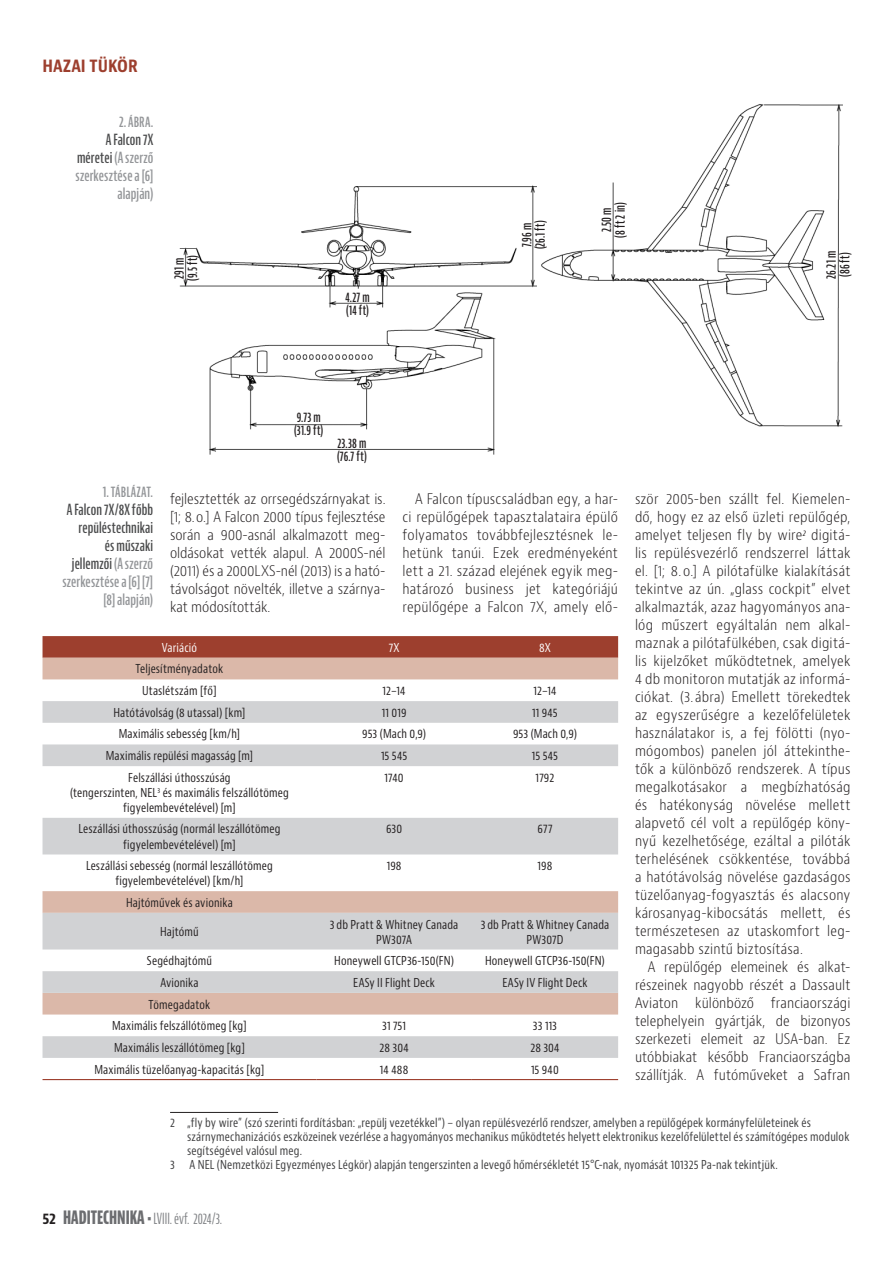
<style>
.page{position:relative;width:893px;height:1263px;background:#fff}
.page>*{position:absolute;margin:0;border:0;box-sizing:border-box;transform-origin:0 0}
.t1{font:700 condensed 18px "Bernino Sans";color:#9d3f2e}
.kepala_jobb{font:600 extra-condensed 15px/18px "Bernino Sans";letter-spacing:.005em;color:#4b4c4d;text-align:right}
.kepala_bal{font:600 extra-condensed 15px/18px "Bernino Sans";letter-spacing:.005em;color:#939598;text-align:right}
.t2{font:extra-condensed 15px "Bernino Sans";letter-spacing:-.005em;color:#808285}
.kenyér{font:300 condensed 14.25px/18px "Bernino Sans";letter-spacing:.01em;color:#231f20;text-align:justify;scale:.96 1}
.hivatkozasok{font:600 extra-condensed 13.5px/13.5px "Bernina Sans";letter-spacing:.015em;color:#231f20;scale:.95 1}
.tábla_törzs{font:condensed 12px/15px "Bernino Sans";letter-spacing:.01em;color:#231f20;text-align:center;scale:.96 1}
.LÁBJEGYZET{font:condensed 12px/14.2px "Bernino Sans";letter-spacing:.01em;color:#3e3e3f;scale:.96 1}
.tábla_fej{font:condensed 12px "Bernino Sans";letter-spacing:.01em;color:#231f20;scale:.96 1}
.tábla_fej-2{font:condensed 12px "Bernino Sans";letter-spacing:.01em;color:#fff;scale:.96 1}
.tábla_törzs-2{font:condensed 12px "Bernino Sans";color:#fff;scale:.96 1}
.s1{color:#4b4c4d}
.s2{color:#939598}
.s3{font-weight:700;font-stretch:condensed;color:#231f20}
.s4{font-weight:700;font-size:18px;color:#6c6d70}
</style>
<div class="page">
<hr style="left:170px;top:1112px;width:108px;height:1px;background:#231f20">
<img style="left:179px;top:104px;width:664px;height:351px">
<svg style="left:43px;top:636px;width:575px;height:22px;background:#9e4231"></svg>
<div style="left:43px;top:658px;width:575px;height:22px;background:#dbb8a9"></div>
<svg style="left:43px;top:701px;width:575px;height:357px"></svg>
<hr style="left:43px;top:1079px;width:273px;height:1px;background:#9d3f2e">
<hr style="left:316px;top:1079px;width:156px;height:1px;background:#9d3f2e">
<hr style="left:472px;top:1079px;width:146px;height:1px;background:#9d3f2e">
<p class="t1" style="left:43px;top:54px;width:97px">HAZAI TÜKÖR</p>
<p class="kepala_bal" style="left:76px;top:113px;width:79px">2.ÁBRA.<br><span class="s1">A Falcon 7X méretei</span> (A szerző szerkesztése a [6] alapján)</p>
<p class="hivatkozasok" style="left:172px;top:281px;width:29px;rotate:-90deg">291 m (9.5 ft)</p>
<p class="hivatkozasok" style="left:345px;top:290px;width:27px">4.27 m (14ft)</p>
<p class="hivatkozasok" style="left:294px;top:411px;width:32px">9.73 m (31.9 ft)</p>
<p class="hivatkozasok" style="left:337px;top:436px;width:33px">23.38 m (76.7 ft)</p>
<p class="hivatkozasok" style="left:520px;top:249px;width:32px;rotate:-90deg">7.96 m (26.1 ft)</p>
<p class="hivatkozasok" style="left:600px;top:238px;width:38px;text-align:center;rotate:-90deg">2.50 m (8ft 2 in)</p>
<p class="hivatkozasok" style="left:825px;top:279px;width:31px;rotate:-90deg">26.21 m (86 ft)</p>
<p class="kepala_jobb" style="left:62px;top:483px;width:92px"><span class="s2">1. TÁBLÁZAT.<br></span>A Falcon 7X/8X főbb repüléstechnikai<br>és műszaki jellemzői <span class="s2">(A szerző szerkesztése a [6] [7] [8] alapján)</span></p>
<p class="kenyér" style="left:170px;top:490px;width:226px">fejlesztették az orrsegédszárnyakat is. [1; 8.o.] A Falcon 2000 típus fejlesztése során a 900-asnál alkalmazott meg&shy;oldásokat vették alapul. A 2000S-nél (2011) és a 2000LXS-nél (2013) is a ható&shy;távolságot növelték, illetve a szárnya&shy;kat módosították.</p>
<p class="kenyér" style="left:403px;top:490px;width:226px;text-indent:13px">A Falcon típuscsaládban egy, a har&shy;ci repülőgépek tapasztalataira épülő folyamatos továbbfejlesztésnek le&shy;hetünk tanúi. Ezek eredményeként lett a 21. század elejének egyik meg&shy;határozó business jet kategóriájú repülőgépe a Falcon 7X, amely elő-</p>
<p class="kenyér" style="left:635px;top:490px;width:226px">ször 2005-ben szállt fel. Kiemelen&shy;dő, hogy ez az első üzleti repülőgép, amelyet teljesen fly by wire<sup>2</sup> digitá&shy;lis repülésvezérlő rendszerrel láttak el. [1; 8. o.] A pilótafülke kialakítását tekintve az ún. „glass cockpit” elvet alkalmazták, azaz hagyományos ana&shy;lóg műszert egyáltalán nem alkal&shy;maznak a pilótafülkében, csak digitá&shy;lis kijelzőket működtetnek, amelyek 4 db monitoron mutatják az informá&shy;ciókat. (3. ábra) Emellett törekedtek az egyszerűségre a kezelőfelületek használatakor is, a fej fölötti (nyo&shy;mógombos) panelen jól áttekinthe&shy;tők a különböző rendszerek. A típus megalkotásakor a megbízhatóság és hatékonyság növelése mellett alapvető cél volt a repülőgép kön - nyű kezelhetősége, ezáltal a pilóták terhelésének csökkentése, továbbá a hatótávolság növelése gazdaságos tüzelőanyag-fogyasztás és alacsony károsanyag-kibocsátás mellett, és természetesen az utaskomfort leg&shy;magasabb szintű biztosítása.<sup>3</sup></p>
<p class="kenyér" style="left:635px;top:958px;width:226px;text-indent:13px">A repülőgép elemeinek és alkat&shy;részeinek nagyobb részét a Dassault Aviaton különböző franciaországi telephelyein gyártják, de bizonyos szerkezeti elemeit az USA-ban. Ez utóbbiakat később Franciaországba szállítják. A futóműveket a Safran</p>
<p class="tábla_fej-2" style="left:162px;top:640px;width:38px">Variáció</p>
<p class="tábla_törzs-2" style="left:389px;top:640px;width:13px">7X</p>
<p class="tábla_törzs-2" style="left:539px;top:640px;width:14px">8X</p>
<p class="tábla_fej" style="left:136px;top:662px;width:93px">Teljesítményadatok</p>
<p class="tábla_törzs" style="left:142px;top:683px;width:79px">Utaslétszám [fő]</p>
<p class="tábla_törzs" style="left:383px;top:683px;width:25px">12–14</p>
<p class="tábla_törzs" style="left:533px;top:683px;width:25px">12–14</p>
<p class="tábla_törzs" style="left:113px;top:705px;width:139px">Hatótávolság (8 utassal) [km]</p>
<p class="tábla_törzs" style="left:382px;top:705px;width:27px">11 019</p>
<p class="tábla_törzs" style="left:532px;top:705px;width:28px">11 945</p>
<p class="tábla_törzs" style="left:119px;top:727px;width:128px">Maximális sebesség [km/h]</p>
<p class="tábla_törzs" style="left:362px;top:727px;width:68px">953 (Mach 0,9)</p>
<p class="tábla_törzs" style="left:513px;top:727px;width:68px">953 (Mach 0,9)</p>
<p class="tábla_törzs" style="left:106px;top:748px;width:155px">Maximális repülési magasság [m]</p>
<p class="tábla_törzs" style="left:381px;top:748px;width:29px">15 545</p>
<p class="tábla_törzs" style="left:532px;top:748px;width:29px">15 545</p>
<p class="tábla_törzs" style="left:70px;top:770px;width:229px">Felszállási úthosszúság<br>(tengerszinten, NEL<sup>3</sup> és maximális felszállótömeg figyelembevételével) [m]</p>
<p class="tábla_törzs" style="left:384px;top:770px;width:22px">1740</p>
<p class="tábla_törzs" style="left:536px;top:770px;width:21px">1792</p>
<p class="tábla_törzs" style="left:78px;top:822px;width:212px">Leszállási úthosszúság (normál leszállótömeg figyelembevételével) [m]</p>
<p class="tábla_törzs" style="left:386px;top:822px;width:18px">630</p>
<p class="tábla_törzs" style="left:537px;top:822px;width:17px">677</p>
<p class="tábla_törzs" style="left:86px;top:858px;width:196px">Leszállási sebesség (normál leszállótömeg figyelembevételével) [km/h]</p>
<p class="tábla_törzs" style="left:387px;top:858px;width:17px">198</p>
<p class="tábla_törzs" style="left:538px;top:858px;width:17px">198</p>
<p class="tábla_fej" style="left:126px;top:895px;width:113px">Hajtóművek és avionika</p>
<p class="tábla_törzs" style="left:160px;top:924px;width:42px">Hajtómű</p>
<p class="tábla_törzs" style="left:330px;top:917px;width:135px">3 db Pratt &amp; Whitney Canada<br>PW307A</p>
<p class="tábla_törzs" style="left:481px;top:917px;width:135px">3 db Pratt &amp; Whitney Canada<br>PW307D</p>
<p class="tábla_törzs" style="left:147px;top:954px;width:69px">Segédhajtómű</p>
<p class="tábla_törzs" style="left:334px;top:954px;width:126px">Honeywell GTCP36-150(FN)</p>
<p class="tábla_törzs" style="left:485px;top:954px;width:126px">Honeywell GTCP36-150(FN)</p>
<p class="tábla_törzs" style="left:160px;top:975px;width:41px">Avionika</p>
<p class="tábla_törzs" style="left:353px;top:975px;width:87px">EASy II Flight Deck</p>
<p class="tábla_törzs" style="left:502px;top:975px;width:90px">EASy IV Flight Deck</p>
<p class="tábla_fej" style="left:149px;top:997px;width:66px">Tömegadatok</p>
<p class="tábla_törzs" style="left:112px;top:1019px;width:142px">Maximális felszállótömeg [kg]</p>
<p class="tábla_törzs" style="left:382px;top:1019px;width:27px">31 751</p>
<p class="tábla_törzs" style="left:533px;top:1019px;width:27px">33 113</p>
<p class="tábla_törzs" style="left:114px;top:1040px;width:138px">Maximális leszállótömeg [kg]</p>
<p class="tábla_törzs" style="left:379px;top:1040px;width:32px">28 304</p>
<p class="tábla_törzs" style="left:530px;top:1040px;width:32px">28 304</p>
<p class="tábla_törzs" style="left:94px;top:1062px;width:179px">Maximális tüzelőanyag-kapacitás [kg]</p>
<p class="tábla_törzs" style="left:380px;top:1062px;width:31px">14 488</p>
<p class="tábla_törzs" style="left:531px;top:1062px;width:31px">15 940</p>
<p class="LÁBJEGYZET" style="left:187px;top:1115px;width:691px;text-indent:-17px">2 „fly by wire” (szó szerinti fordításban: „repülj vezetékkel”) – olyan repülésvezérlő rendszer, amelyben a repülőgépek kormányfelületeinek és szárnymechanizációs eszközeinek vezérlése a hagyományos mechanikus működtetés helyett elektronikus kezelőfelülettel és számítógépes modulok segítségével valósul meg.</p>
<p class="LÁBJEGYZET" style="left:170px;top:1158px;width:634px">3 A NEL (Nemzetközi Egyezményes Légkör) alapján tengerszinten a levegő hőmérsékletét 15°C-nak, nyomását 101325 Pa-nak tekintjük.</p>
<p class="t2" style="left:43px;top:1210px;width:181px"><span class="s3">52</span> <span class="s4">HADITECHNIKA •</span>LVIII. évf. 2024/3.</p>
</div>
